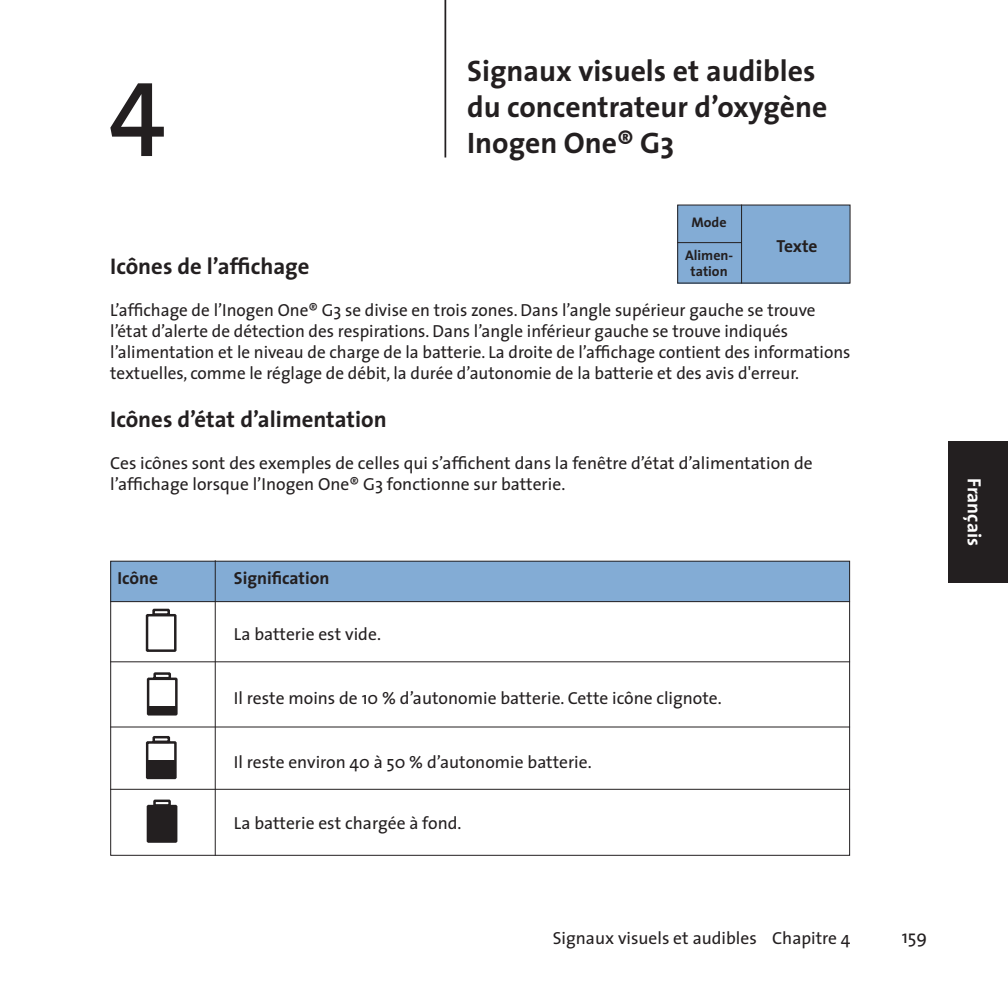
<style>
.page{position:relative;width:1008px;height:1008px;background:#fff}
.page>*{position:absolute;margin:0;border:0;box-sizing:border-box;transform-origin:0 0}
.t1{font:600 103.25px "The Sans";color:#231f20}
.t2{font:700 29.75px/35.7px "The Sans";color:#231f20}
.t3{font:700 28.18px "Myriad";color:#231f20}
.t4{font:700 22.75px "The Sans";color:#231f20}
.t5{font:700 19.25px "The Sans";color:#fff}
.t6{font:18.38px "The Sans";color:#231f20}
.t7{font:17.5px/21px "The Sans";color:#231f20}
.t8{font:700 17.5px "The Sans";color:#231f20}
.t9{font:700 14px/15.8px "The Sans";color:#231f20;text-align:center}
</style>
<div class="page">
<div style="left:948px;top:441px;width:60px;height:142px;background:#231f20"></div>
<div style="left:678px;top:205px;width:172px;height:78px;background:#83acd5"></div>
<hr style="left:444px;top:0;width:2px;height:158px;background:#231f20">
<div style="left:110px;top:561px;width:740px;height:40px;background:#83acd5"></div>
<hr style="left:215px;top:560px;width:1px;height:296px;background:#231f20">
<hr style="left:110px;top:661px;width:740px;height:1px;background:#231f20">
<hr style="left:110px;top:727px;width:740px;height:1px;background:#231f20">
<hr style="left:110px;top:789px;width:740px;height:1px;background:#231f20">
<svg style="left:146px;top:608px;width:31px;height:44px"></svg>
<hr style="left:110px;top:601px;width:740px;height:1px;background:#231f20">
<svg style="left:146px;top:672px;width:32px;height:44px"></svg>
<svg style="left:145px;top:736px;width:32px;height:44px"></svg>
<div style="left:148px;top:806px;width:28px;height:36px;background:#231f20"></div>
<div style="left:147px;top:805px;width:30px;height:38px;border:2px solid #231f20"></div>
<svg style="left:146px;top:799px;width:26px;height:44px"></svg>
<hr style="left:741px;top:205px;width:1px;height:79px;background:#231f20">
<hr style="left:677px;top:242px;width:65px;height:1px;background:#231f20">
<h1 class="t1" style="left:109px;top:15px;width:58px">4</h1>
<h2 class="t2" style="left:467px;top:53px;width:362px">Signaux visuels et audibles du concentrateur d’oxygène<br>Inogen One® G3</h2>
<p class="t9" style="left:692px;top:214px;width:37px">Mode</p>
<p class="t9" style="left:685px;top:247px;width:50px">Alimen&shy;tation</p>
<p class="t8" style="left:777px;top:231px;width:43px">Texte</p>
<h3 class="t4" style="left:110px;top:247px;width:201px">Icônes de l’affichage</h3>
<p class="t7" style="left:110px;top:299px;width:742px">L’affichage de l’Inogen One® G3 se divise en trois zones. Dans l’angle supérieur gauche se trouve l’état d’alerte de détection des respirations. Dans l’angle inférieur gauche se trouve indiqués l’alimentation et le niveau de charge de la batterie. La droite de l’affichage contient des informations textuelles, comme le réglage de débit, la durée d’autonomie de la batterie et des avis d'erreur.</p>
<h3 class="t4" style="left:110px;top:400px;width:278px">Icônes d’état d’alimentation</h3>
<p class="t7" style="left:110px;top:452px;width:704px">Ces icônes sont des exemples de celles qui s’affichent dans la fenêtre d’état d’alimentation de l’affichage lorsque l’Inogen One® G3 fonctionne sur batterie.</p>
<p class="t8" style="left:117px;top:563px;width:42px">Icône</p>
<p class="t8" style="left:234px;top:563px;width:97px">Signification</p>
<p class="t7" style="left:234px;top:623px;width:149px">La batterie est vide.</p>
<h3 class="t3" style="left:191px;top:571px;width:54px">! <sup>C</sup></h3>
<p class="t7" style="left:234px;top:687px;width:489px">Il reste moins de 10 % d’autonomie batterie. Cette icône clignote.</p>
<p class="t7" style="left:234px;top:751px;width:359px">Il reste environ 40 à 50 % d’autonomie batterie.</p>
<p class="t7" style="left:234px;top:812px;width:229px">La batterie est chargée à fond.</p>
<p class="t7" style="left:553px;top:927px;width:299px">Signaux visuels et audibles Chapitre 4</p>
<p class="t5" style="left:990px;top:478px;width:69px;rotate:90deg">Français</p>
<p class="t6" style="left:902px;top:921px;width:27px">159</p>
</div>
